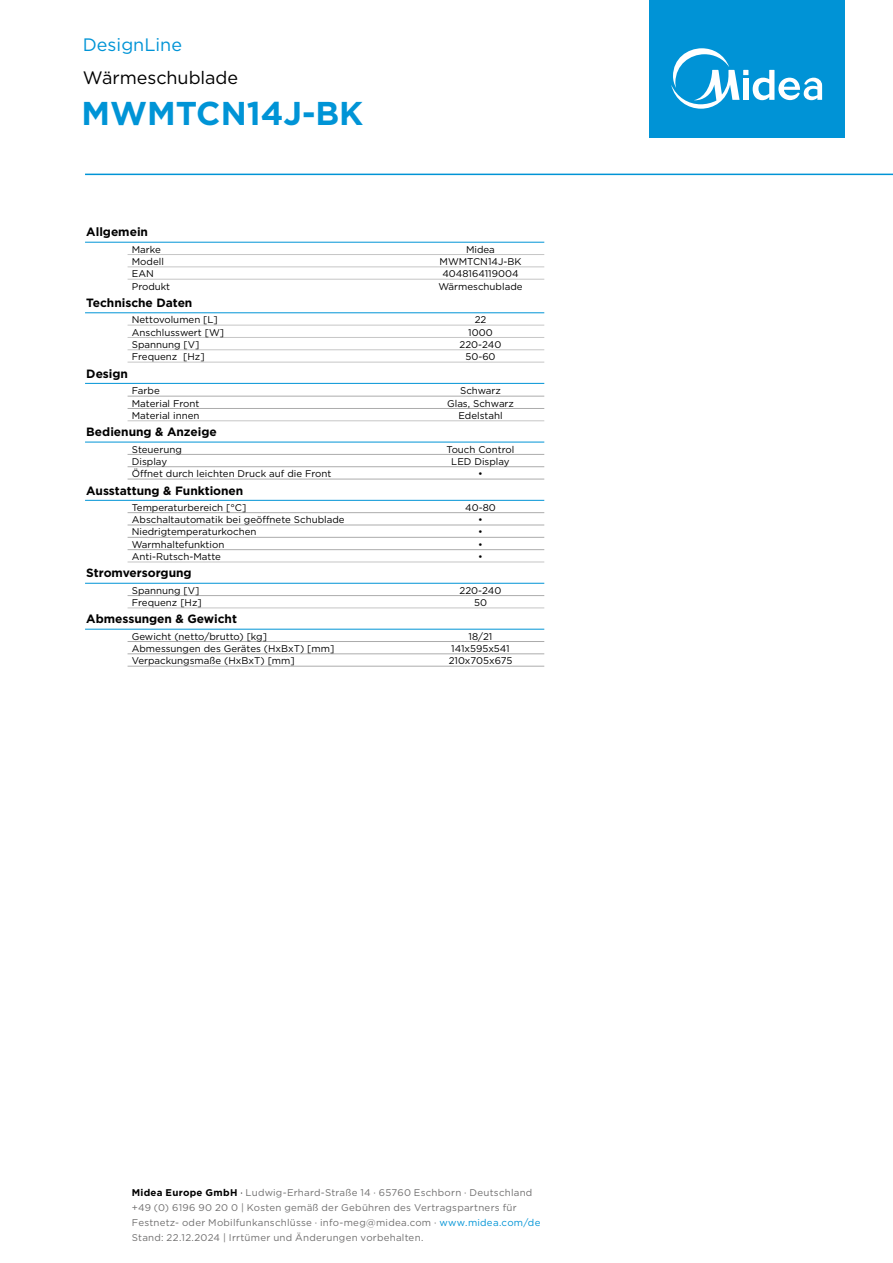
<style>
.page{position:relative;width:893px;height:1263px;background:#fff}
.page>*{position:absolute;margin:0;border:0;box-sizing:border-box;transform-origin:0 0}
.t1{font:700 33px "Gotham";color:#0094d6}
.t2{font:18px "Gotham";letter-spacing:-.005em;color:#000}
.t3{font:18px "Gotham";color:#0094d6}
.t4{font:700 12px "Gotham";letter-spacing:-.005em;color:#000}
.t5{font:9.75px "Gotham";color:#000}
.t6{font:9.75px/15px "Gotham";letter-spacing:.025em;color:#706f6f}
.s1{font-weight:700;color:#000}
.s2{color:#000}
.s3{color:#0094d6}
</style>
<div class="page">
<hr style="left:128px;top:396px;width:416px;height:1px;background:#acacac">
<hr style="left:128px;top:408px;width:416px;height:1px;background:#acacac">
<hr style="left:128px;top:454px;width:416px;height:1px;background:#acacac">
<hr style="left:128px;top:466px;width:416px;height:1px;background:#acacac">
<hr style="left:128px;top:479px;width:416px;height:1px;background:#acacac">
<hr style="left:128px;top:512px;width:416px;height:1px;background:#acacac">
<hr style="left:128px;top:525px;width:416px;height:1px;background:#acacac">
<hr style="left:128px;top:537px;width:416px;height:1px;background:#acacac">
<hr style="left:128px;top:549px;width:416px;height:1px;background:#acacac">
<hr style="left:128px;top:595px;width:416px;height:1px;background:#acacac">
<hr style="left:128px;top:641px;width:416px;height:1px;background:#acacac">
<hr style="left:128px;top:654px;width:416px;height:1px;background:#acacac">
<hr style="left:128px;top:666px;width:416px;height:1px;background:#acacac">
<hr style="left:128px;top:254px;width:416px;height:1px;background:#c6c6c6">
<hr style="left:128px;top:267px;width:416px;height:1px;background:#c6c6c6">
<hr style="left:128px;top:279px;width:416px;height:1px;background:#c6c6c6">
<hr style="left:128px;top:325px;width:416px;height:1px;background:#c6c6c6">
<hr style="left:128px;top:337px;width:416px;height:1px;background:#c6c6c6">
<hr style="left:128px;top:349px;width:416px;height:1px;background:#c6c6c6">
<hr style="left:128px;top:362px;width:416px;height:1px;background:#c6c6c6">
<hr style="left:128px;top:421px;width:416px;height:1px;background:#c6c6c6">
<hr style="left:128px;top:562px;width:416px;height:1px;background:#c6c6c6">
<hr style="left:128px;top:608px;width:416px;height:1px;background:#c6c6c6">
<hr style="left:85px;top:242px;width:459px;height:1px;background:#0094d6">
<hr style="left:85px;top:312px;width:459px;height:1px;background:#0094d6">
<hr style="left:85px;top:383px;width:459px;height:1px;background:#0094d6">
<hr style="left:85px;top:442px;width:459px;height:1px;background:#0094d6">
<hr style="left:85px;top:500px;width:459px;height:1px;background:#0094d6">
<hr style="left:85px;top:583px;width:459px;height:1px;background:#0094d6">
<hr style="left:85px;top:629px;width:459px;height:1px;background:#0094d6">
<hr style="left:85px;top:174px;width:808px;height:1px;background:#0094d6">
<div style="left:649px;top:0;width:196px;height:137px;background:#0093d6"></div>
<svg style="left:671px;top:48px;width:151px;height:61px"></svg>
<h2 class="t3" style="left:83px;top:37px;width:101px">DesignLine</h2>
<h2 class="t2" style="left:83px;top:69px;width:157px">Wärmeschublade</h2>
<h1 class="t1" style="left:82px;top:100px;width:283px">MWMTCN14J-BK</h1>
<p class="t4" style="left:86px;top:227px;width:63px">Allgemein</p>
<p class="t5" style="left:132px;top:245px;width:31px">Marke</p>
<p class="t5" style="left:466px;top:245px;width:30px">Midea</p>
<p class="t5" style="left:132px;top:257px;width:34px">Modell</p>
<p class="t5" style="left:440px;top:257px;width:83px">MWMTCN14J-BK</p>
<p class="t5" style="left:132px;top:269px;width:23px">EAN</p>
<p class="t5" style="left:442px;top:269px;width:78px">4048164119004</p>
<p class="t5" style="left:132px;top:282px;width:40px">Produkt</p>
<p class="t5" style="left:438px;top:282px;width:86px">Wärmeschublade</p>
<p class="t4" style="left:86px;top:298px;width:108px">Technische Daten</p>
<p class="t5" style="left:132px;top:315px;width:88px">Nettovolumen [L]</p>
<p class="t5" style="left:475px;top:315px;width:13px">22</p>
<p class="t5" style="left:132px;top:328px;width:94px">Anschlusswert [W]</p>
<p class="t5" style="left:468px;top:328px;width:26px">1000</p>
<p class="t5" style="left:132px;top:340px;width:69px">Spannung [V]</p>
<p class="t5" style="left:460px;top:340px;width:43px">220-240</p>
<p class="t5" style="left:132px;top:352px;width:74px">Frequenz [Hz]</p>
<p class="t5" style="left:465px;top:352px;width:32px">50-60</p>
<p class="t4" style="left:86px;top:368px;width:43px">Design</p>
<p class="t5" style="left:132px;top:386px;width:29px">Farbe</p>
<p class="t5" style="left:460px;top:386px;width:42px">Schwarz</p>
<p class="t5" style="left:132px;top:399px;width:69px">Material Front</p>
<p class="t5" style="left:447px;top:399px;width:68px">Glas, Schwarz</p>
<p class="t5" style="left:132px;top:411px;width:69px">Material innen</p>
<p class="t5" style="left:458px;top:411px;width:46px">Edelstahl</p>
<p class="t4" style="left:86px;top:427px;width:132px">Bedienung &amp; Anzeige</p>
<p class="t5" style="left:132px;top:445px;width:51px">Steuerung</p>
<p class="t5" style="left:447px;top:445px;width:69px">Touch Control</p>
<p class="t5" style="left:132px;top:457px;width:37px">Display</p>
<p class="t5" style="left:451px;top:457px;width:60px">LED Display</p>
<p class="t5" style="left:132px;top:469px;width:201px">Öffnet durch leichten Druck auf die Front</p>
<p class="t5" style="left:478px;top:469px;width:6px">•</p>
<p class="t4" style="left:86px;top:485px;width:159px">Ausstattung &amp; Funktionen</p>
<p class="t5" style="left:132px;top:503px;width:116px">Temperaturbereich [°C]</p>
<p class="t5" style="left:465px;top:503px;width:32px">40-80</p>
<p class="t5" style="left:132px;top:515px;width:214px">Abschaltautomatik bei geöffnete Schublade</p>
<p class="t5" style="left:478px;top:515px;width:6px">•</p>
<p class="t5" style="left:132px;top:528px;width:126px">Niedrigtemperaturkochen</p>
<p class="t5" style="left:478px;top:528px;width:6px">•</p>
<p class="t5" style="left:132px;top:540px;width:94px">Warmhaltefunktion</p>
<p class="t5" style="left:478px;top:540px;width:6px">•</p>
<p class="t5" style="left:132px;top:552px;width:91px">Anti-Rutsch-Matte</p>
<p class="t5" style="left:478px;top:552px;width:6px">•</p>
<p class="t4" style="left:86px;top:568px;width:107px">Stromversorgung</p>
<p class="t5" style="left:132px;top:586px;width:69px">Spannung [V]</p>
<p class="t5" style="left:460px;top:586px;width:43px">220-240</p>
<p class="t5" style="left:132px;top:598px;width:71px">Frequenz [Hz]</p>
<p class="t5" style="left:474px;top:598px;width:14px">50</p>
<p class="t4" style="left:86px;top:614px;width:152px">Abmessungen &amp; Gewicht</p>
<p class="t5" style="left:132px;top:632px;width:137px">Gewicht (netto/brutto) [kg]</p>
<p class="t5" style="left:469px;top:632px;width:25px">18/21</p>
<p class="t5" style="left:132px;top:644px;width:204px">Abmessungen des Gerätes (HxBxT) [mm]</p>
<p class="t5" style="left:451px;top:644px;width:60px">141x595x541</p>
<p class="t5" style="left:132px;top:656px;width:164px">Verpackungsmaße (HxBxT) [mm]</p>
<p class="t5" style="left:449px;top:656px;width:65px">210x705x675</p>
<p class="t6" style="left:132px;top:1186px;width:410px"><span class="s1">Midea Europe GmbH</span> <span class="s2">·</span> Ludwig-Erhard-Straße 14 · 65760 Eschborn · Deutschland +49 (0) 6196 90 20 0 | Kosten gemäß der Gebühren des Vertragspartners für Festnetz- oder Mobilfunkanschlüsse · info-meg@midea.com · <span class="s3">www.midea.com/de </span>Stand: 22.12.2024 | Irrtümer und Änderungen vorbehalten.</p>
</div>
